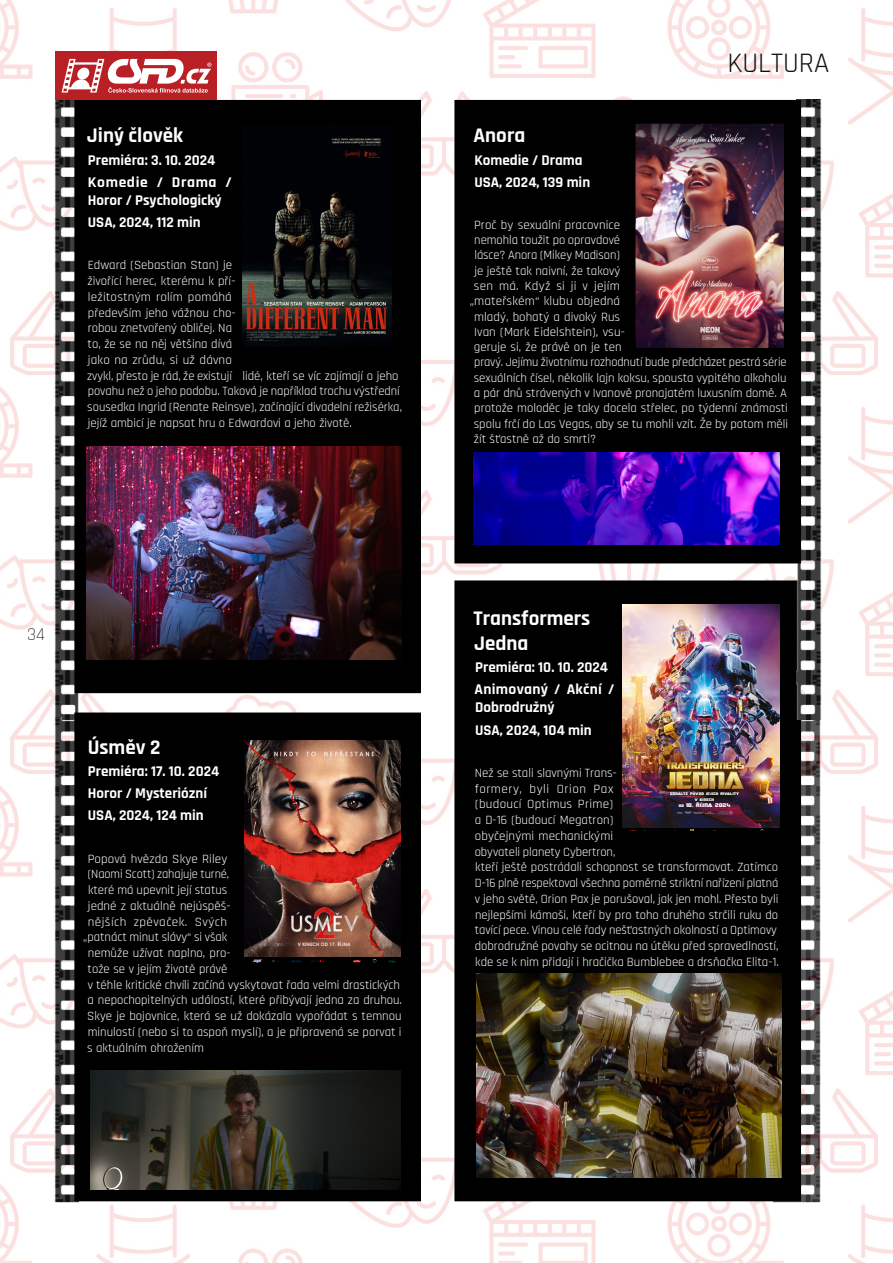
<style>
.page{position:relative;width:893px;height:1263px;background:#fff}
.page>*{position:absolute;margin:0;border:0;box-sizing:border-box;transform-origin:0 0}
.t1{font:28.5px "Rajdhani";color:#101010}
.t2{font:700 21px/25.2px "Rajdhani";color:#fff}
.t3{font:300 18px "Rajdhani";color:#000}
.t4{font:700 15px/22.2px "Rajdhani";color:#fff}
.t5{font:12.75px/15.8px "Rajdhani";color:#fff}
.t6{font:12.75px "Rajdhani";letter-spacing:.035em;color:#fff}
.t7{font:12.75px "Rajdhani";letter-spacing:.02em;color:#fff}
.t8{font:700 6.3px "SF Trans Robotics";letter-spacing:.055em;color:#fff}
.t9{font:700 4.8px "Century Gothic Pro";color:#f2e5de}
.t10{font:700 4.35px/6.1px "SF Trans Robotics";letter-spacing:.055em;color:#fff;text-align:center}
.s1{font-size:4.35px}
</style>
<div class="page">
<img style="left:0;top:0;width:893px;height:1263px">
<div style="left:454px;top:580px;width:347px;height:621px;background:#000;border:4px solid #000"></div>
<img style="left:797px;top:100px;width:32px;height:620px">
<img style="left:47px;top:100px;width:32px;height:618px">
<img style="left:47px;top:718px;width:32px;height:490px">
<div style="left:74px;top:712px;width:347px;height:489px;background:#000;border:4px solid #000"></div>
<div style="left:454px;top:100px;width:347px;height:463px;background:#000"></div>
<div style="left:74px;top:100px;width:347px;height:593px;background:#000"></div>
<img style="left:244px;top:741px;width:157px;height:215px">
<svg style="left:384px;top:944px;width:9px;height:3px"></svg>
<svg style="left:255px;top:943px;width:30px;height:3px"></svg>
<svg style="left:274px;top:752px;width:25px;height:4px"></svg>
<svg style="left:306px;top:752px;width:10px;height:4px"></svg>
<svg style="left:324px;top:750px;width:50px;height:6px"></svg>
<img style="left:289px;top:905px;width:70px;height:38px">
<svg style="left:389px;top:959px;width:7px;height:4px"></svg>
<svg style="left:353px;top:960px;width:8px;height:3px"></svg>
<svg style="left:252px;top:959px;width:9px;height:4px"></svg>
<svg style="left:311px;top:960px;width:13px;height:2px"></svg>
<svg style="left:292px;top:960px;width:9px;height:3px"></svg>
<svg style="left:372px;top:959px;width:5px;height:4px"></svg>
<img style="left:637px;top:125px;width:145px;height:221px">
<div style="left:634px;top:122px;width:151px;height:227px;border:2px solid #000"></div>
<img style="left:244px;top:138px;width:147px;height:208px">
<img style="left:622px;top:605px;width:157px;height:222px">
<img style="left:642px;top:739px;width:125px;height:71px">
<img style="left:640px;top:810px;width:129px;height:5px">
<div style="left:56px;top:52px;width:161px;height:48px;background:#b92025;border-radius:10px"></div>
<svg style="left:62px;top:59px;width:149px;height:34px"></svg>
<img style="left:86px;top:446px;width:315px;height:214px">
<img style="left:474px;top:453px;width:305px;height:91px">
<img style="left:91px;top:1070px;width:310px;height:119px">
<img style="left:476px;top:974px;width:305px;height:203px">
<h2 class="t2" style="left:87px;top:124px;width:98px">Jiný člověk</h2>
<p class="t4" style="left:88px;top:149px;width:145px">Premiéra: 3. 10. 2024<br>Komedie / Drama /</p>
<p class="t4" style="left:88px;top:189px;width:135px">Horor / Psychologický<br>USA, 2024, 112 min</p>
<p class="t5" style="left:87px;top:258px;width:316px">Edward (Sebastian Stan) je<br>živořící herec, kterému k pří-<br>ležitostným rolím pomáhá<br>především jeho vážnou cho-<br>robou znetvořený obličej. Na<br>to, že se na něj většina dívá<br>jako na zrůdu, si už dávno<br>zvykl, přesto je rád, že existují lidé, kteří se víc zajímají o jeho povahu než o jeho podobu. Taková je například trochu výstřední sousedka Ingrid (Renate Reinsve), začínající divadelní režisérka, jejíž ambicí je napsat hru o Edwardovi a jeho životě.</p>
<h3 class="t3" style="left:27px;top:624px;width:20px">34</h3>
<h2 class="t2" style="left:88px;top:735px;width:74px">Úsměv 2</h2>
<p class="t4" style="left:88px;top:760px;width:133px">Premiéra: 17. 10. 2024<br>Horor / Mysteriózní<br>USA, 2024, 124 min</p>
<p class="t5" style="left:88px;top:851px;width:141px">Popová hvězda Skye Riley</p>
<p class="t5" style="left:88px;top:867px;width:143px">(Naomi Scott) zahajuje turné,</p>
<p class="t5" style="left:88px;top:882px;width:141px">které má upevnit její status</p>
<p class="t5" style="left:88px;top:898px;width:144px">jedné z aktuálně nejúspěš-</p>
<p class="t6" style="left:88px;top:914px;width:141px">nějších zpěvaček. Svých</p>
<p class="t5" style="left:83px;top:930px;width:146px">„patnáct minut slávy“ si však</p>
<p class="t5" style="left:88px;top:945px;width:144px">nemůže užívat naplno, pro-</p>
<p class="t5" style="left:88px;top:961px;width:141px">tože se v jejím životě právě</p>
<p class="t5" style="left:88px;top:977px;width:314px">v téhle kritické chvíli začíná vyskytovat řada velmi drastických</p>
<p class="t5" style="left:88px;top:993px;width:316px">a nepochopitelných událostí, které přibývají jedna za druhou.</p>
<p class="t5" style="left:87px;top:1008px;width:316px">Skye je bojovnice, která se už dokázala vypořádat s temnou</p>
<p class="t5" style="left:88px;top:1024px;width:315px">minulostí (nebo si to aspoň myslí), a je připravená se porvat i</p>
<p class="t5" style="left:87px;top:1040px;width:118px">s aktuálním ohrožením</p>
<p class="t9" style="left:298px;top:942px;width:54px">V KINECH OD 17. ŘÍJNA</p>
<h1 class="t1" style="left:727px;top:47px;width:103px">KULTURA</h1>
<h2 class="t2" style="left:474px;top:124px;width:53px">Anora</h2>
<p class="t4" style="left:474px;top:149px;width:117px">Komedie / Drama<br>USA, 2024, 139 min</p>
<p class="t5" style="left:474px;top:217px;width:147px">Proč by sexuální pracovnice</p>
<p class="t5" style="left:474px;top:232px;width:147px">nemohla toužit po opravdové</p>
<p class="t5" style="left:474px;top:248px;width:147px">lásce? Anora (Mikey Madison)</p>
<p class="t5" style="left:474px;top:263px;width:147px">je ještě tak naivní, že takový</p>
<p class="t7" style="left:474px;top:279px;width:148px">sen má. Když si ji v jejím</p>
<p class="t5" style="left:470px;top:294px;width:152px">„mateřském“ klubu objedná</p>
<p class="t5" style="left:474px;top:309px;width:147px">mladý, bohatý a divoký Rus</p>
<p class="t5" style="left:474px;top:324px;width:152px">Ivan (Mark Eidelshtein), vsu-</p>
<p class="t5" style="left:474px;top:340px;width:149px">geruje si, že právě on je ten</p>
<p class="t5" style="left:474px;top:355px;width:314px">pravý. Jejímu životnímu rozhodnutí bude předcházet pestrá série</p>
<p class="t5" style="left:474px;top:370px;width:314px">sexuálních čísel, několik lajn koksu, spousta vypitého alkoholu</p>
<p class="t5" style="left:474px;top:385px;width:314px">a pár dnů strávených v Ivanově pronajatém luxusním domě. A</p>
<p class="t5" style="left:474px;top:401px;width:315px">protože moloděc je taky docela střelec, po týdenní známosti</p>
<p class="t5" style="left:474px;top:416px;width:316px">spolu frčí do Las Vegas, aby se tu mohli vzít. Že by potom měli</p>
<p class="t5" style="left:474px;top:431px;width:122px">žít šťastně až do smrti?</p>
<h2 class="t2" style="left:474px;top:606px;width:118px">Transformers<br>Jedna</h2>
<p class="t4" style="left:474px;top:656px;width:142px">Premiéra: 10. 10. 2024<br>Animovaný / Akční /</p>
<p class="t4" style="left:475px;top:697px;width:118px">Dobrodružný<br>USA, 2024, 104 min</p>
<p class="t5" style="left:475px;top:765px;width:306px">Než se stali slavnými Trans-<br>formery, byli Orion Pax<br>(budoucí Optimus Prime)<br>a D-16 (budoucí Megatron)<br>obyčejnými mechanickými<br>obyvateli planety Cybertron,<br>kteří ještě postrádali schopnost se transformovat. Zatímco D-16 plně respektoval všechna poměrně striktní nařízení platná v jeho světě, Orion Pax je porušoval, jak jen mohl. Přesto byli nejlepšími kámoši, kteří by pro toho druhého strčili ruku do tavící pece. Vinou celé řady nešťastných okolností a Optimovy dobrodružné povahy se ocitnou na útěku před spravedlností, kde se k nim přidají i hračička Bumblebee a drsňačka Elita-1.</p>
<p class="t10" style="left:670px;top:791px;width:70px">ODHALTE PU° VOD JEJICH RIVALITY<br>V KINECH</p>
<p class="t8" style="left:679px;top:802px;width:53px"><span class="s1">OD</span> 10. RÍJNA 2024</p>
<p class="t8" style="left:699px;top:804px;width:4px;rotate:-180deg">ˆ</p>
</div>
